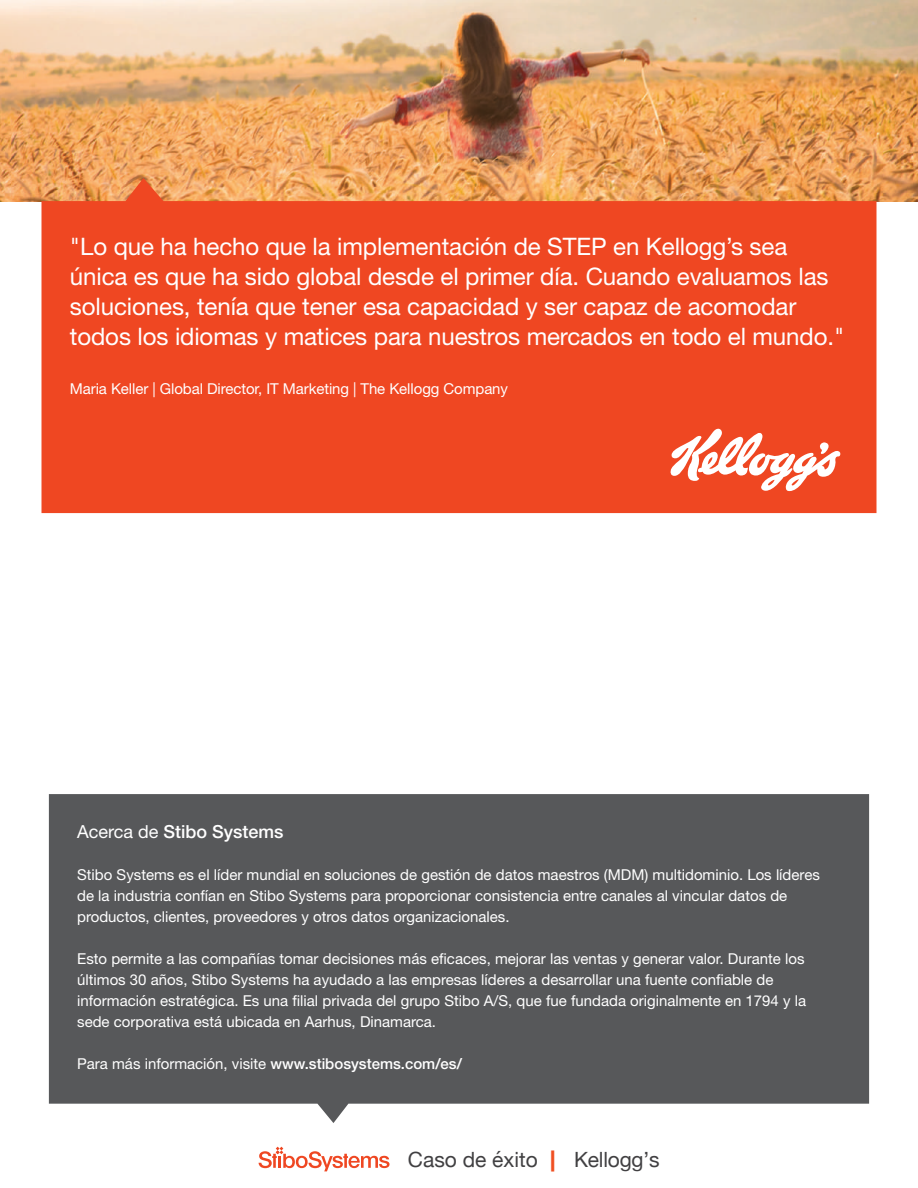
<style>
.page{position:relative;width:918px;height:1188px;background:#fff}
.page>*{position:absolute;margin:0;border:0;box-sizing:border-box;transform-origin:0 0}
.t1{font:24.15px/30px "Helvetica Neue";letter-spacing:-.005em;color:#fff}
.t2{font:21px "Helvetica Neue";color:#414042}
.t3{font:500 18px "Helvetica Neue";color:#fff}
.t4{font:15px/21px "Helvetica Neue";color:#fff}
.s1{font-weight:400}
.s2{font-weight:500}
.s3{font-family:"Helvetica Neue LT Std";font-weight:800;color:#f04f22}
</style>
<div class="page">
<img style="left:0;top:0;width:918px;height:201px">
<div style="left:49px;top:794px;width:820px;height:329px;background:#57585a"></div>
<svg style="left:42px;top:178px;width:835px;height:335px;background:#ee4d26"></svg>
<svg style="left:671px;top:429px;width:169px;height:62px"></svg>
<svg style="left:259px;top:1147px;width:131px;height:24px"></svg>
<p class="t1" style="left:70px;top:233px;width:776px">"Lo que ha hecho que la implementación de STEP en Kellogg’s sea única es que ha sido global desde el primer día. Cuando evaluamos las soluciones, tenía que tener esa capacidad y ser capaz de acomodar todos los idiomas y matices para nuestros mercados en todo el mundo."</p>
<p class="t4" style="left:70px;top:379px;width:440px">Maria Keller | Global Director, IT Marketing | The Kellogg Company</p>
<p class="t3" style="left:77px;top:817px;width:208px"><span class="s1">Acerca de</span> Stibo Systems</p>
<p class="t4" style="left:77px;top:865px;width:744px">Stibo Systems es el líder mundial en soluciones de gestión de datos maestros (MDM) multidominio. Los líderes de la industria confían en Stibo Systems para proporcionar consistencia entre canales al vincular datos de productos, clientes, proveedores y otros datos organizacionales.</p>
<p class="t4" style="left:77px;top:949px;width:731px">Esto permite a las compañías tomar decisiones más eficaces, mejorar las ventas y generar valor. Durante los últimos 30 años, Stibo Systems ha ayudado a las empresas líderes a desarrollar una fuente confiable de información estratégica. Es una filial privada del grupo Stibo A/S, que fue fundada originalmente en 1794 y la sede corporativa está ubicada en Aarhus, Dinamarca.</p>
<p class="t4" style="left:77px;top:1054px;width:386px">Para más información, visite <span class="s2">www.stibosystems.com/es/</span></p>
<h2 class="t2" style="left:408px;top:1144px;width:253px">Caso de éxito <span class="s3">|</span> Kellogg’s</h2>
</div>
